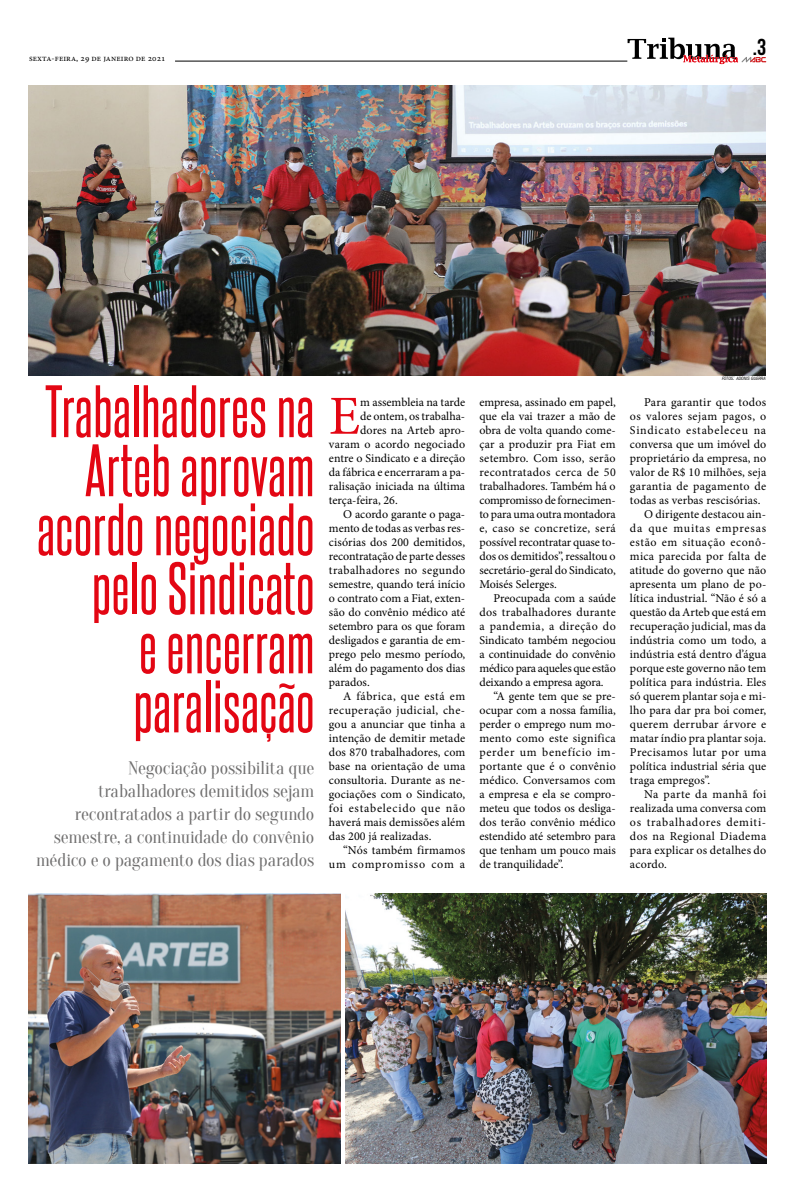
<style>
.page{position:relative;width:794px;height:1191px;background:#fff}
.page>*{position:absolute;margin:0;border:0;box-sizing:border-box;transform-origin:0 0}
.t1{font:63px/59px "Steelfish Rg";letter-spacing:.01em;color:#e30613;text-align:right}
.t2{font:55.1px "Minion Pro";color:#e30613}
.t3{font:23px "Bebas Neue";color:#000}
.t4{font:18px/23px "Oranienbaum";letter-spacing:-.01em;color:#706f6f;text-align:right}
.t5{font:12px/14px "Minion Pro";letter-spacing:.01em;color:#000;text-align:justify}
.t6{font:12px "Minion Pro";letter-spacing:.035em;color:#000}
.t7{font:12px "Minion Pro";letter-spacing:.03em;color:#000}
.t8{font:9px "Minion Pro";letter-spacing:.01em;color:#000}
.t9{font:italic condensed 4.4px "Swiss 721 BT";color:#000}
.s1{font-size:6.2px}
</style>
<div class="page">
<svg style="left:627px;top:38px;width:139px;height:26px"></svg>
<hr style="left:175px;top:61px;width:452px;height:1px;background:#000">
<img style="left:28px;top:85px;width:737px;height:290px">
<img style="left:28px;top:894px;width:313px;height:269px">
<img style="left:346px;top:894px;width:420px;height:269px">
<p class="t8" style="left:29px;top:52px;width:138px">sexta-feira, 29 de janeiro de 2021</p>
<h3 class="t3" style="left:753px;top:34px;width:15px">.3</h3>
<h1 class="t1" style="left:37px;top:380px;width:279px">Trabalhadores na<br>Arteb aprovam acordo negociado pelo Sindicato<br>e encerram paralisação</h1>
<h3 class="t4" style="left:36px;top:757px;width:280px">Negociação possibilita que trabalhadores demitidos sejam recontratados a partir do segundo semestre, a continuidade do convênio médico e o pagamento dos dias parados</h3>
<h2 class="t2" style="left:329px;top:379px;width:33px">E</h2>
<p class="t5" style="left:360px;top:395px;width:107px">m assembleia na tarde</p>
<p class="t5" style="left:360px;top:409px;width:106px">de ontem, os trabalha-</p>
<p class="t5" style="left:360px;top:423px;width:106px">dores na Arteb apro-</p>
<p class="t5" style="left:329px;top:437px;width:138px">varam o acordo negociado</p>
<p class="t5" style="left:329px;top:451px;width:138px">entre o Sindicato e a direção</p>
<p class="t5" style="left:329px;top:465px;width:138px">da fábrica e encerraram a pa-</p>
<p class="t5" style="left:329px;top:479px;width:138px">ralisação iniciada na última</p>
<p class="t5" style="left:329px;top:493px;width:70px">terça-feira, 26.</p>
<p class="t5" style="left:343px;top:507px;width:124px">O acordo garante o paga-</p>
<p class="t5" style="left:329px;top:521px;width:138px">mento de todas as verbas res-</p>
<p class="t5" style="left:329px;top:535px;width:138px">cisórias dos 200 demitidos,</p>
<p class="t5" style="left:329px;top:549px;width:138px">recontratação de parte desses</p>
<p class="t5" style="left:329px;top:563px;width:138px">trabalhadores no segundo</p>
<p class="t5" style="left:329px;top:577px;width:138px">semestre, quando terá início</p>
<p class="t5" style="left:329px;top:591px;width:138px">o contrato com a Fiat, exten-</p>
<p class="t5" style="left:329px;top:605px;width:138px">são do convênio médico até</p>
<p class="t5" style="left:329px;top:619px;width:138px">setembro para os que foram</p>
<p class="t5" style="left:329px;top:633px;width:138px">desligados e garantia de em-</p>
<p class="t5" style="left:329px;top:647px;width:138px">prego pelo mesmo período,</p>
<p class="t5" style="left:329px;top:661px;width:138px">além do pagamento dos dias</p>
<p class="t5" style="left:329px;top:675px;width:42px">parados.</p>
<p class="t5" style="left:343px;top:689px;width:124px">A fábrica, que está em</p>
<p class="t6" style="left:329px;top:702px;width:138px">recuperação judicial, che-</p>
<p class="t5" style="left:329px;top:717px;width:138px">gou a anunciar que tinha a</p>
<p class="t5" style="left:329px;top:731px;width:138px">intenção de demitir metade</p>
<p class="t5" style="left:329px;top:745px;width:138px">dos 870 trabalhadores, com</p>
<p class="t5" style="left:329px;top:759px;width:138px">base na orientação de uma</p>
<p class="t5" style="left:329px;top:773px;width:138px">consultoria. Durante as ne-</p>
<p class="t5" style="left:329px;top:787px;width:138px">gociações com o Sindicato,</p>
<p class="t5" style="left:329px;top:801px;width:138px">foi estabelecido que não</p>
<p class="t5" style="left:329px;top:815px;width:138px">haverá mais demissões além</p>
<p class="t5" style="left:329px;top:829px;width:104px">das 200 já realizadas.</p>
<p class="t5" style="left:343px;top:843px;width:124px">“Nós também firmamos</p>
<p class="t5" style="left:329px;top:857px;width:138px">um compromisso com a</p>
<p class="t5" style="left:479px;top:395px;width:138px">empresa, assinado em papel, que ela vai trazer a mão de obra de volta quando come&shy;çar a produzir pra Fiat em setembro. Com isso, serão recontratados cerca de 50 trabalhadores. Também há o compromisso de fornecimen&shy;to para uma outra montadora e, caso se concretize, será possível recontratar quase to&shy;dos os demitidos”, ressaltou o secretário-geral do Sindicato, Moisés Selerges.</p>
<p class="t5" style="left:479px;top:591px;width:138px;text-indent:14px">Preocupada com a saúde dos trabalhadores durante a pandemia, a direção do Sindicato também negociou a continuidade do convênio médico para aqueles que estão deixando a empresa agora.</p>
<p class="t5" style="left:479px;top:689px;width:138px;text-indent:14px">“A gente tem que se pre&shy;ocupar com a nossa família, perder o emprego num mo&shy;mento como este significa perder um benefício im&shy;portante que é o convênio médico. Conversamos com a empresa e ela se compro&shy;meteu que todos os desliga&shy;dos terão convênio médico estendido até setembro para que tenham um pouco mais de tranquilidade”.</p>
<p class="t9" style="left:722px;top:375px;width:45px">FOTOS<span class="s1">:</span> ADONIS GUERRA</p>
<p class="t5" style="left:644px;top:395px;width:124px">Para garantir que todos</p>
<p class="t5" style="left:630px;top:409px;width:138px">os valores sejam pagos, o</p>
<p class="t5" style="left:630px;top:423px;width:138px">Sindicato estabeleceu na</p>
<p class="t5" style="left:630px;top:437px;width:138px">conversa que um imóvel do</p>
<p class="t5" style="left:630px;top:451px;width:138px">proprietário da empresa, no</p>
<p class="t5" style="left:630px;top:465px;width:138px">valor de R$ 10 milhões, seja</p>
<p class="t5" style="left:630px;top:479px;width:138px">garantia de pagamento de</p>
<p class="t5" style="left:630px;top:493px;width:132px">todas as verbas rescisórias.</p>
<p class="t5" style="left:644px;top:507px;width:124px">O dirigente destacou ain-</p>
<p class="t5" style="left:630px;top:521px;width:138px">da que muitas empresas</p>
<p class="t5" style="left:630px;top:535px;width:138px">estão em situação econô-</p>
<p class="t5" style="left:630px;top:549px;width:138px">mica parecida por falta de</p>
<p class="t5" style="left:630px;top:563px;width:138px">atitude do governo que não</p>
<p class="t5" style="left:630px;top:577px;width:138px">apresenta um plano de po-</p>
<p class="t5" style="left:630px;top:591px;width:138px">lítica industrial. “Não é só a</p>
<p class="t5" style="left:630px;top:605px;width:138px">questão da Arteb que está em</p>
<p class="t5" style="left:630px;top:619px;width:138px">recuperação judicial, mas da</p>
<p class="t5" style="left:630px;top:633px;width:138px">indústria como um todo, a</p>
<p class="t5" style="left:630px;top:647px;width:138px">indústria está dentro d’água</p>
<p class="t5" style="left:630px;top:661px;width:138px">porque este governo não tem</p>
<p class="t5" style="left:630px;top:675px;width:138px">política para indústria. Eles</p>
<p class="t5" style="left:630px;top:689px;width:138px">só querem plantar soja e mi-</p>
<p class="t5" style="left:630px;top:703px;width:138px">lho para dar pra boi comer,</p>
<p class="t5" style="left:630px;top:717px;width:138px">querem derrubar árvore e</p>
<p class="t5" style="left:630px;top:731px;width:138px">matar índio pra plantar soja.</p>
<p class="t7" style="left:630px;top:744px;width:138px">Precisamos lutar por uma</p>
<p class="t5" style="left:630px;top:759px;width:138px">política industrial séria que</p>
<p class="t5" style="left:630px;top:773px;width:82px">traga empregos”.</p>
<p class="t5" style="left:644px;top:787px;width:124px">Na parte da manhã foi</p>
<p class="t5" style="left:630px;top:801px;width:138px">realizada uma conversa com</p>
<p class="t5" style="left:630px;top:815px;width:138px">os trabalhadores demiti-</p>
<p class="t5" style="left:630px;top:829px;width:138px">dos na Regional Diadema</p>
<p class="t5" style="left:630px;top:843px;width:138px">para explicar os detalhes do</p>
<p class="t5" style="left:630px;top:857px;width:38px">acordo.</p>
</div>
